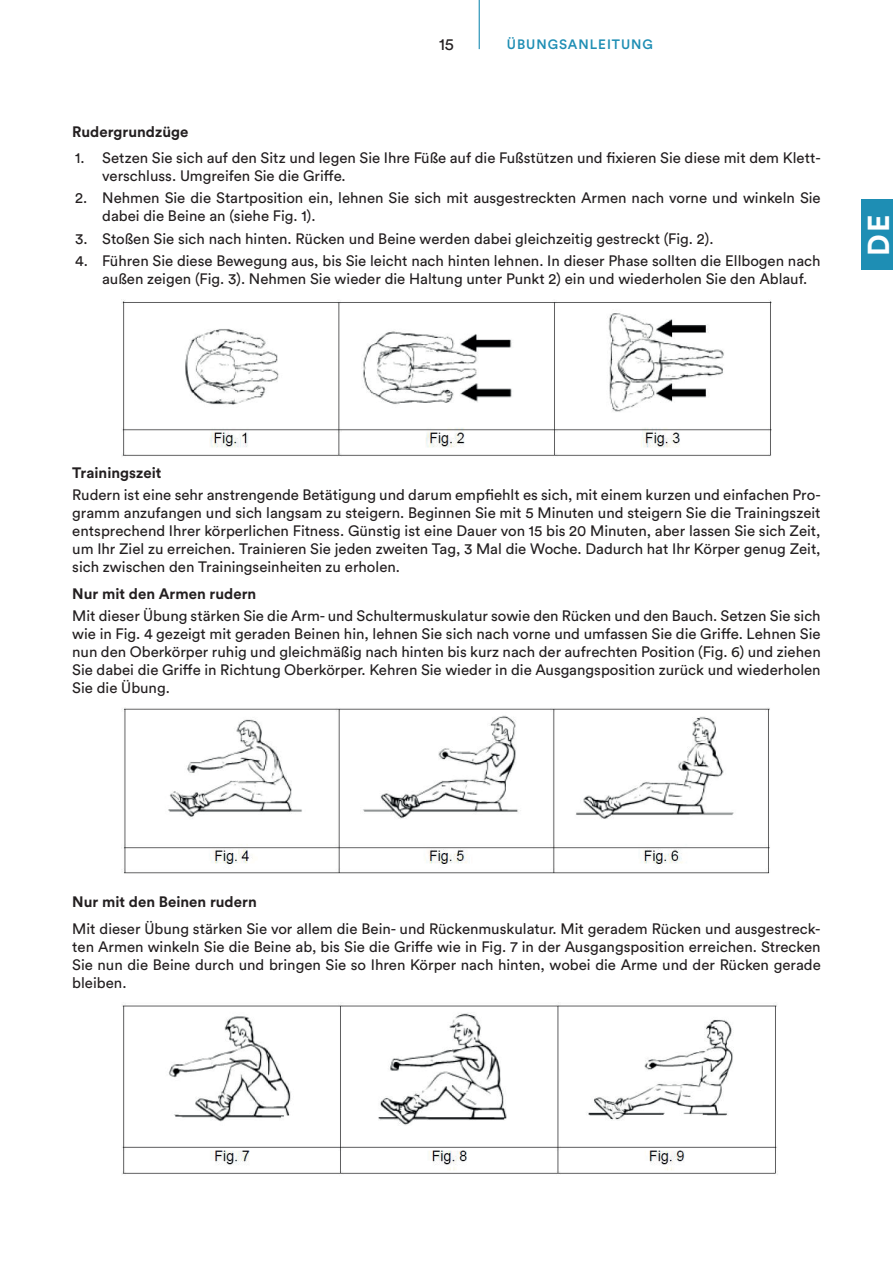
<style>
.page{position:relative;width:893px;height:1263px;background:#fff}
.page>*{position:absolute;margin:0;border:0;box-sizing:border-box;transform-origin:0 0}
.t1{font:700 30px "Circular Std";color:#fff}
.t2{font:16.5px "Circular Std";color:#231f20}
.t3{font:15px/18px "Circular Std";color:#231f20}
.t4{font:700 15px "Circular Std";color:#231f20}
.t5{font:500 13.5px "Circular Std";letter-spacing:.07em;color:#1e8eb4}
</style>
<div class="page">
<hr style="left:479px;top:0;width:1px;height:49px;background:#1e8eb4">
<div style="left:861px;top:200px;width:32px;height:70px;background:#1e8eb4"></div>
<img style="left:121px;top:300px;width:651px;height:157px">
<img style="left:123px;top:707px;width:647px;height:167px">
<img style="left:122px;top:1004px;width:656px;height:171px">
<p class="t2" style="left:439px;top:35px;width:16px">15</p>
<p class="t5" style="left:507px;top:36px;width:148px">ÜBUNGSANLEITUNG</p>
<p class="t4" style="left:72px;top:122px;width:118px">Rudergrundzüge</p>
<p class="t3" style="left:102px;top:149px;width:720px;text-indent:-27px">1. Setzen Sie sich auf den Sitz und legen Sie Ihre Füße auf die Fußstützen und fixieren Sie diese mit dem Klett&shy;verschluss. Umgreifen Sie die Griffe.</p>
<p class="t3" style="left:102px;top:189px;width:720px;text-indent:-27px">2. Nehmen Sie die Startposition ein, lehnen Sie sich mit ausgestreckten Armen nach vorne und winkeln Sie dabei die Beine an (siehe Fig. 1).</p>
<p class="t3" style="left:75px;top:229px;width:640px">3. Stoßen Sie sich nach hinten. Rücken und Beine werden dabei gleichzeitig gestreckt (Fig. 2).</p>
<p class="t3" style="left:102px;top:251px;width:720px;text-indent:-27px">4. Führen Sie diese Bewegung aus, bis Sie leicht nach hinten lehnen. In dieser Phase sollten die Ellbogen nach außen zeigen (Fig. 3). Nehmen Sie wieder die Haltung unter Punkt 2) ein und wiederholen Sie den Ablauf.</p>
<h1 class="t1" style="left:859px;top:256px;width:43px;rotate:-90deg">DE</h1>
<p class="t4" style="left:72px;top:463px;width:91px">Trainingszeit</p>
<p class="t3" style="left:72px;top:486px;width:750px;text-align:justify">Rudern ist eine sehr anstrengende Betätigung und darum empfiehlt es sich, mit einem kurzen und einfachen Pro&shy;gramm anzufangen und sich langsam zu steigern. Beginnen Sie mit 5 Minuten und steigern Sie die Trainingszeit entsprechend Ihrer körperlichen Fitness. Günstig ist eine Dauer von 15 bis 20 Minuten, aber lassen Sie sich Zeit, um Ihr Ziel zu erreichen. Trainieren Sie jeden zweiten Tag, 3 Mal die Woche. Dadurch hat Ihr Körper genug Zeit, sich zwischen den Trainingseinheiten zu erholen.</p>
<p class="t4" style="left:72px;top:584px;width:186px">Nur mit den Armen rudern</p>
<p class="t3" style="left:72px;top:606px;width:750px;text-align:justify">Mit dieser Übung stärken Sie die Arm- und Schultermuskulatur sowie den Rücken und den Bauch. Setzen Sie sich wie in Fig. 4 gezeigt mit geraden Beinen hin, lehnen Sie sich nach vorne und umfassen Sie die Griffe. Lehnen Sie nun den Oberkörper ruhig und gleichmäßig nach hinten bis kurz nach der aufrechten Position (Fig. 6) und ziehen Sie dabei die Griffe in Richtung Oberkörper. Kehren Sie wieder in die Ausgangsposition zurück und wiederholen Sie die Übung.</p>
<p class="t4" style="left:72px;top:892px;width:186px">Nur mit den Beinen rudern</p>
<p class="t3" style="left:72px;top:919px;width:750px;text-align:justify">Mit dieser Übung stärken Sie vor allem die Bein- und Rückenmuskulatur. Mit geradem Rücken und ausgestreck&shy;ten Armen winkeln Sie die Beine ab, bis Sie die Griffe wie in Fig. 7 in der Ausgangsposition erreichen. Strecken Sie nun die Beine durch und bringen Sie so Ihren Körper nach hinten, wobei die Arme und der Rücken gerade bleiben.</p>
</div>
